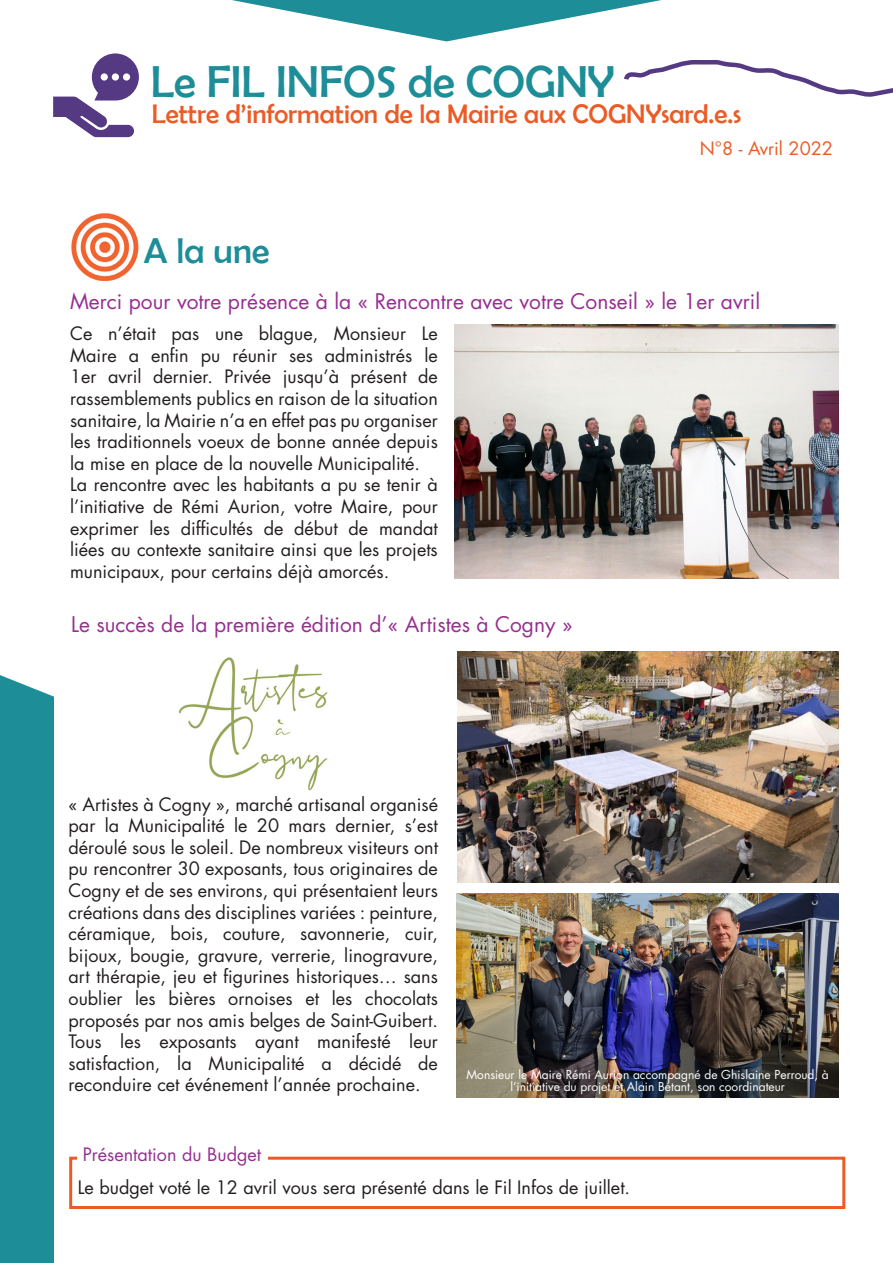
<style>
.page{position:relative;width:893px;height:1263px;background:#fff}
.page>*{position:absolute;margin:0;border:0;box-sizing:border-box;transform-origin:0 0}
.t1{font:45px "Berlin Sans FB";color:#1d8e98}
.t2{font:36px "Berlin Sans FB";color:#1d8e98}
.t3{font:27px "Berlin Sans FB";color:#eb5b26}
.t4{font:21px "Futura Std";color:#972e92}
.t5{font:18px/21.6px "Futura Std";color:#231f20;text-align:justify}
.t6{font:18px "Futura Std";color:#972e92}
.t7{font:18px "Futura Std";color:#eb5b26}
.t8{font:12px/12px "Futura Std";color:#fff;text-align:center}
</style>
<div class="page">
<div style="left:0;top:675px;width:54px;height:588px;background:#1d8e98"></div>
<img style="left:456px;top:893px;width:383px;height:204px">
<svg style="left:624px;top:60px;width:269px;height:37px"></svg>
<svg style="left:53px;top:53px;width:86px;height:84px"></svg>
<svg style="left:232px;top:0;width:429px;height:41px"></svg>
<img style="left:71px;top:213px;width:68px;height:68px">
<img style="left:457px;top:652px;width:382px;height:230px">
<div style="left:69px;top:1157px;width:776px;height:52px;border:3px solid #eb5b26"></div>
<div style="left:78px;top:1141px;width:190px;height:33px;background:#fff"></div>
<img style="left:178px;top:657px;width:150px;height:134px">
<img style="left:455px;top:324px;width:384px;height:254px">
<p class="t1" style="left:151px;top:57px;width:465px">Le FIL INFOS de COGNY</p>
<p class="t3" style="left:152px;top:99px;width:591px">Lettre d’information de la Mairie aux COGNYsard.e.s</p>
<p class="t7" style="left:700px;top:137px;width:135px">N°8 - Avril 2022</p>
<p class="t2" style="left:144px;top:231px;width:127px">A la une</p>
<p class="t4" style="left:70px;top:288px;width:691px">Merci pour votre présence à la « Rencontre avec votre Conseil » le 1er avril</p>
<p class="t5" style="left:70px;top:323px;width:369px">Ce n’était pas une blague, Monsieur Le Maire a enfin pu réunir ses administrés le 1er avril dernier. Privée jusqu’à présent de rassemblements publics en raison de la situation sanitaire, la Mairie n’a en effet pas pu organiser les traditionnels voeux de bonne année depuis la mise en place de la nouvelle Municipalité.</p>
<p class="t5" style="left:70px;top:474px;width:369px">La rencontre avec les habitants a pu se tenir à l’initiative de Rémi Aurion, votre Maire, pour exprimer les difficultés de début de mandat liées au contexte sanitaire ainsi que les projets municipaux, pour certains déjà amorcés.</p>
<p class="t4" style="left:71px;top:611px;width:503px">Le succès de la première édition d’« Artistes à Cogny »</p>
<p class="t5" style="left:69px;top:793px;width:371px">« Artistes à Cogny », marché artisanal organisé par la Municipalité le 20 mars dernier, s’est déroulé sous le soleil. De nombreux visiteurs ont pu rencontrer 30 exposants, tous originaires de Cogny et de ses environs, qui présentaient leurs créations dans des disciplines variées : peinture, céramique, bois, couture, savonnerie, cuir, bijoux, bougie, gravure, verrerie, linogravure, art thérapie, jeu et figurines historiques… sans oublier les bières ornoises et les chocolats proposés par nos amis belges de Saint-Guibert.</p>
<p class="t5" style="left:69px;top:1031px;width:371px">Tous les exposants ayant manifesté leur satisfaction, la Municipalité a décidé de reconduire cet événement l’année prochaine.</p>
<p class="t8" style="left:466px;top:1069px;width:364px">Monsieur le Maire Rémi Aurion accompagné de Ghislaine Perroud, à l’initiative du projet et Alain Bétant, son coordinateur</p>
<p class="t6" style="left:83px;top:1143px;width:180px">Présentation du Budget</p>
<p class="t5" style="left:78px;top:1176px;width:554px">Le budget voté le 12 avril vous sera présenté dans le Fil Infos de juillet.</p>
</div>
